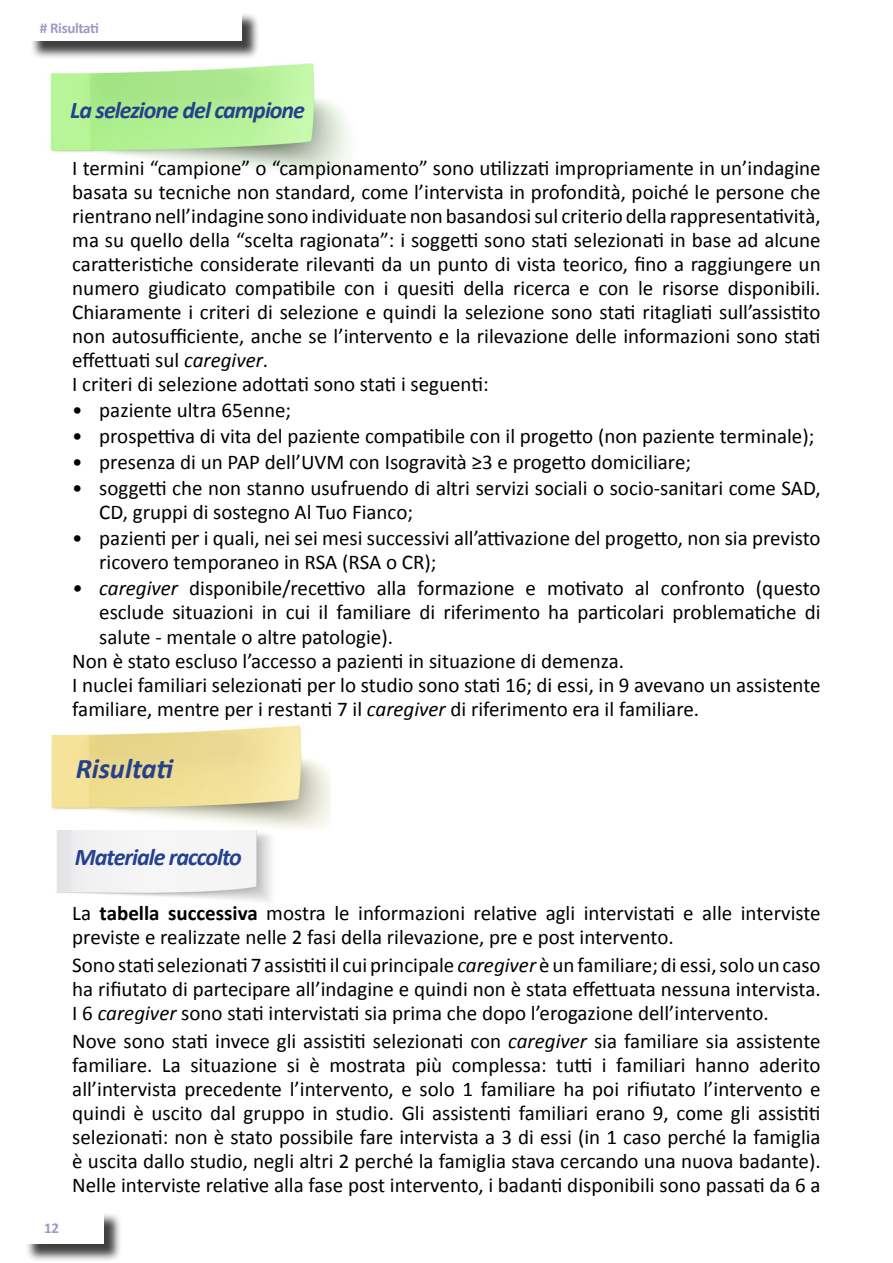
<style>
.page{position:relative;width:893px;height:1263px;background:#fff}
.page>*{position:absolute;margin:0;border:0;box-sizing:border-box;transform-origin:0 0}
.t1{font:italic 700 28.5px "Calibri";color:#25408f}
.t2{font:italic 700 24px "Calibri";letter-spacing:-.04em;color:#25408f}
.t3{font:21px/24px "Calibri";color:#000}
.t4{font:700 15px "Calibri";color:#9b9bc5}
.s1{font-style:italic}
.s2{font-weight:700}
</style>
<div class="page">
<img style="left:50px;top:63px;width:299px;height:110px">
<img style="left:56px;top:830px;width:215px;height:72px">
<div style="left:29px;top:11px;width:231px;height:48px;background:#000;opacity:.75"></div>
<div style="left:27px;top:9px;width:214px;height:32px;background:#fff"></div>
<div style="left:25px;top:1211px;width:97px;height:51px;background:#000;opacity:.75"></div>
<div style="left:23px;top:1209px;width:80px;height:34px;background:#fff"></div>
<img style="left:49px;top:725px;width:282px;height:104px">
<p class="t4" style="left:40px;top:18px;width:61px"># Risultati</p>
<p class="t2" style="left:70px;top:95px;width:236px">La selezione del campione</p>
<p class="t3" style="left:72px;top:156px;width:750px">I termini “campione” o “campionamento” sono utilizzati impropriamente in un’indagine basata su tecniche non standard, come l’intervista in profondità, poiché le persone che rientrano nell’indagine sono individuate non basandosi sul criterio della rappresentatività, ma su quello della “scelta ragionata”: i soggetti sono stati selezionati in base ad alcune caratteristiche considerate rilevanti da un punto di vista teorico, fino a raggiungere un numero giudicato compatibile con i quesiti della ricerca e con le risorse disponibili.<br>Chiaramente i criteri di selezione e quindi la selezione sono stati ritagliati sull’assistito non autosufficiente, anche se l’intervento e la rilevazione delle informazioni sono stati effettuati sul <span class="s1">caregiver</span>.<br>I criteri di selezione adottati sono stati i seguenti:</p>
<p class="t3" style="left:72px;top:398px;width:220px">• paziente ultra 65enne;</p>
<p class="t3" style="left:72px;top:424px;width:743px">• prospettiva di vita del paziente compatibile con il progetto (non paziente terminale);</p>
<p class="t3" style="left:72px;top:450px;width:620px">• presenza di un PAP dell’UVM con Isogravità ≥3 e progetto domiciliare;</p>
<p class="t3" style="left:99px;top:476px;width:723px;text-indent:-27px">• soggetti che non stanno usufruendo di altri servizi sociali o socio-sanitari come SAD,<br>CD, gruppi di sostegno Al Tuo Fianco;</p>
<p class="t3" style="left:99px;top:526px;width:723px;text-indent:-27px">• pazienti per i quali, nei sei mesi successivi all’attivazione del progetto, non sia previsto ricovero temporaneo in RSA (RSA o CR);</p>
<p class="t3" style="left:72px;top:577px;width:750px"><span class="s1">• caregiver</span> disponibile/recettivo alla formazione e motivato al confronto (questo</p>
<p class="t3" style="left:99px;top:601px;width:723px">esclude situazioni in cui il familiare di riferimento ha particolari problematiche di</p>
<p class="t3" style="left:99px;top:625px;width:295px">salute - mentale o altre patologie).</p>
<p class="t3" style="left:72px;top:649px;width:553px">Non è stato escluso l’accesso a pazienti in situazione di demenza.</p>
<p class="t3" style="left:72px;top:673px;width:750px">I nuclei familiari selezionati per lo studio sono stati 16; di essi, in 9 avevano un assistente</p>
<p class="t3" style="left:72px;top:697px;width:628px">familiare, mentre per i restanti 7 il <span class="s1">caregiver</span> di riferimento era il familiare.</p>
<h1 class="t1" style="left:76px;top:750px;width:100px">Risultati</h1>
<p class="t2" style="left:75px;top:842px;width:169px">Materiale raccolto</p>
<p class="t4" style="left:44px;top:1218px;width:17px">12</p>
<p class="t3" style="left:72px;top:901px;width:750px">La <span class="s2">tabella successiva</span> mostra le informazioni relative agli intervistati e alle interviste previste e realizzate nelle 2 fasi della rilevazione, pre e post intervento.</p>
<p class="t3" style="left:72px;top:953px;width:750px;text-align:justify">Sono stati selezionati 7 assistiti il cui principale <span class="s1">caregiver</span> è un familiare; di essi, solo un caso ha rifiutato di partecipare all’indagine e quindi non è stata effettuata nessuna intervista.<br>I 6 <span class="s1">caregiver</span> sono stati intervistati sia prima che dopo l’erogazione dell’intervento.</p>
<p class="t3" style="left:72px;top:1029px;width:750px;text-align:justify">Nove sono stati invece gli assistiti selezionati con <span class="s1">caregiver</span> sia familiare sia assistente familiare. La situazione si è mostrata più complessa: tutti i familiari hanno aderito all’intervista precedente l’intervento, e solo 1 familiare ha poi rifiutato l’intervento e quindi è uscito dal gruppo in studio. Gli assistenti familiari erano 9, come gli assistiti selezionati: non è stato possibile fare intervista a 3 di essi (in 1 caso perché la famiglia è uscita dallo studio, negli altri 2 perché la famiglia stava cercando una nuova badante).<br>Nelle interviste relative alla fase post intervento, i badanti disponibili sono passati da 6 a</p>
</div>
